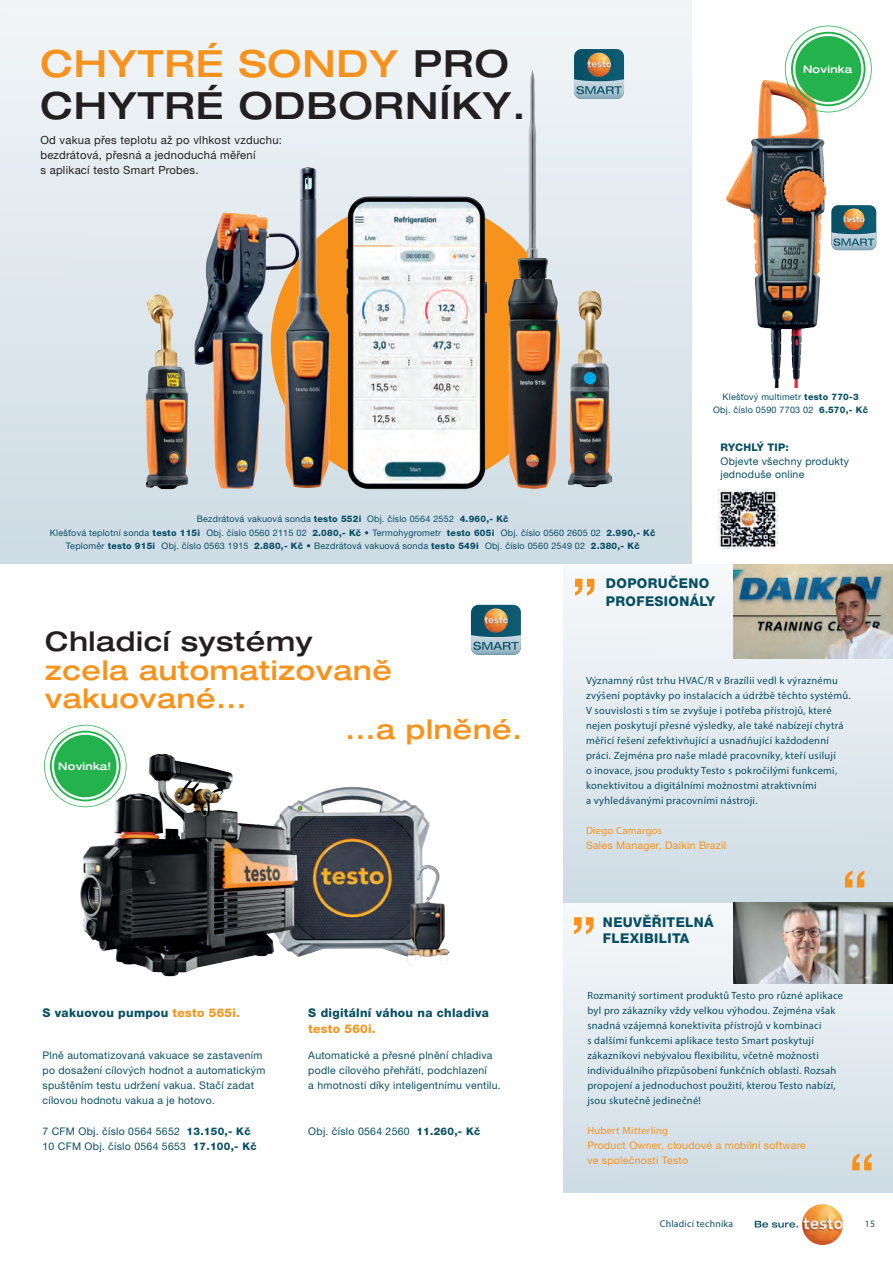
<style>
.page{position:relative;width:893px;height:1263px;background:#fff}
.page>*{position:absolute;margin:0;border:0;box-sizing:border-box;transform-origin:0 0}
.t1{font:500 expanded 37.5px/42px "Helvetica Neue LTW1 G";letter-spacing:.025em;color:#231f20}
.t2{font:500 expanded 27px/28.5px "Helvetica Neue LTW1 G";letter-spacing:.025em;color:#f7931d}
.t3{font:500 expanded 27px "Helvetica Neue LTW1 G";letter-spacing:.025em;color:#231f20}
.t4{font:800 13.5px/17.7px "Helvetica Neue LTW1 G";letter-spacing:.025em;color:#074f64}
.t5{font:800 12px "Helvetica Neue LTW1 G";letter-spacing:.025em;color:#074f64}
.t6{font:800 12px "Helvetica Neue LTW1 G";letter-spacing:.025em;color:#f7931d}
.t7{font:11.25px/15px "Helvetica Neue LTW1 G";letter-spacing:.025em;color:#231f20}
.t8{font:10.5px/15px "Myriad Pro";letter-spacing:.025em;color:#074f64}
.t9{font:10.5px/15px "Helvetica Neue LTW1 G";letter-spacing:.025em;color:#074f64}
.t10{font:10.5px/15px "Helvetica Neue LTW1 G";letter-spacing:.025em;color:#f7931d}
.t11{font:10.5px "Myriad Pro";letter-spacing:.025em;color:#f7931d}
.t12{font:500 expanded 10.5px "Helvetica Neue LTW1 G";letter-spacing:.025em;color:#fff}
.t13{font:800 10.5px "Helvetica Neue LTW1 G";letter-spacing:.025em;color:#074f64}
.t14{font:9.75px "Myriad Pro";letter-spacing:.025em;color:#074f64}
.t15{font:9px/13.5px "Helvetica Neue LTW1 G";letter-spacing:.025em;color:#074f64;text-align:center}
.s1{color:#f7931d}
.s2{font-weight:800}
</style>
<div class="page">
<img style="left:80px;top:724px;width:370px;height:253px">
<div style="left:0;top:0;width:691px;height:564px;background:linear-gradient(to bottom,#f1f5f7,#cedce5)"></div>
<div style="left:271px;top:200px;width:289px;height:288px;background:#f7931d;border-radius:50%"></div>
<img style="left:193px;top:212px;width:112px;height:277px">
<img style="left:283px;top:167px;width:48px;height:321px">
<img style="left:496px;top:45px;width:77px;height:466px">
<img style="left:568px;top:290px;width:44px;height:197px">
<img style="left:146px;top:295px;width:42px;height:194px">
<svg style="left:574px;top:49px;width:50px;height:50px;background:#668588"></svg>
<div style="left:563px;top:564px;width:330px;height:338px;background:linear-gradient(to bottom,#f6f9fa,#cedce5)"></div>
<div style="left:563px;top:902px;width:330px;height:291px;background:linear-gradient(to bottom,#f7f9fa,#cedce5)"></div>
<svg style="left:845px;top:870px;width:19px;height:17px"></svg>
<svg style="left:852px;top:1153px;width:20px;height:17px"></svg>
<svg style="left:575px;top:579px;width:19px;height:17px"></svg>
<svg style="left:574px;top:917px;width:19px;height:17px"></svg>
<img style="left:733px;top:564px;width:160px;height:94px">
<img style="left:733px;top:902px;width:160px;height:81px">
<svg style="left:471px;top:605px;width:50px;height:50px;background:#668589"></svg>
<hr style="left:0;top:564px;width:1px;height:699px;background:#cedce5">
<svg style="left:755px;top:1221px;width:43px;height:6px"></svg>
<img style="left:802px;top:1204px;width:41px;height:41px;border-radius:21px">
<img style="left:727px;top:81px;width:99px;height:306px">
<svg style="left:831px;top:205px;width:45px;height:45px;background:#67868a"></svg>
<img style="left:0;top:0;width:1px;height:564px">
<img style="left:344px;top:194px;width:142px;height:298px">
<img style="left:718px;top:489px;width:59px;height:60px">
<svg style="left:44px;top:725px;width:82px;height:82px"></svg>
<svg style="left:785px;top:26px;width:87px;height:86px"></svg>
<h1 class="t1" style="left:40px;top:42px;width:487px"><span class="s1">CHYTRÉ SONDY</span> PRO<br>CHYTRÉ ODBORNÍKY.</h1>
<p class="t7" style="left:40px;top:132px;width:243px">Od vakua přes teplotu až po vlhkost vzduchu: bezdrátová, přesná a jednoduchá měření<br>s aplikací testo Smart Probes.</p>
<p class="t12" style="left:803px;top:63px;width:51px">Novinka</p>
<p class="t15" style="left:50px;top:512px;width:607px">Bezdrátová vakuová sonda <span class="s2">testo 552i</span> Obj. číslo 0564 2552 <span class="s2">4.960,- Kč<br></span>Klešťová teplotní sonda <span class="s2">testo 115i</span> Obj. číslo 0560 2115 02 <span class="s2">2.080,- Kč •</span> Termohygrometr <span class="s2">testo 605i</span> Obj. číslo 0560 2605 02 <span class="s2">2.990,- Kč<br></span>Teploměr <span class="s2">testo 915i</span> Obj. číslo 0563 1915 <span class="s2">2.880,- Kč •</span> Bezdrátová vakuová sonda <span class="s2">testo 549i</span> Obj. číslo 0560 2549 02 <span class="s2">2.380,- Kč</span></p>
<p class="t15" style="left:713px;top:390px;width:156px">Klešťový multimetr <span class="s2">testo 770-3<br></span>Obj. číslo 0590 7703 02 <span class="s2">6.570,- Kč</span></p>
<p class="t13" style="left:720px;top:441px;width:70px">RYCHLÝ TIP:</p>
<p class="t9" style="left:720px;top:454px;width:130px;line-height:13.5px">Objevte všechny produkty jednoduše online</p>
<h2 class="t3" style="left:45px;top:624px;width:269px">Chladicí systémy</h2>
<h2 class="t2" style="left:45px;top:655px;width:348px">zcela automatizovaně vakuované...</h2>
<h2 class="t2" style="left:345px;top:715px;width:178px">...a plněné.</h2>
<p class="t12" style="left:58px;top:759px;width:54px">Novinka!</p>
<p class="t5" style="left:43px;top:1006px;width:199px">S vakuovou pumpou <span class="s1">testo 565i.</span></p>
<p class="t5" style="left:308px;top:1005px;width:182px">S digitální váhou na chladiva</p>
<p class="t6" style="left:308px;top:1022px;width:69px">testo 560i.</p>
<p class="t9" style="left:43px;top:1048px;width:224px">Plně automatizovaná vakuace se zastavením po dosažení cílových hodnot a automatickým spuštěním testu udržení vakua. Stačí zadat cílovou hodnotu vakua a je hotovo.</p>
<p class="t9" style="left:308px;top:1048px;width:194px">Automatické a přesné plnění chladiva podle cílového přehřátí, podchlazení<br>a hmotnosti díky inteligentnímu ventilu.</p>
<p class="t9" style="left:43px;top:1124px;width:216px">7 CFM Obj. číslo 0564 5652 <span class="s2">13.150,- Kč<br></span>10 CFM Obj. číslo 0564 5653 <span class="s2">17.100,- Kč</span></p>
<p class="t9" style="left:308px;top:1124px;width:174px">Obj. číslo 0564 2560 <span class="s2">11.260,- Kč</span></p>
<p class="t4" style="left:606px;top:575px;width:111px">DOPORUČENO<br>PROFESIONÁLY</p>
<p class="t8" style="left:586px;top:673px;width:266px">Významný růst trhu HVAC/R v Brazílii vedl k výraznému zvýšení poptávky po instalacích a údržbě těchto systémů.<br>V souvislosti s tím se zvyšuje i potřeba přístrojů, které nejen poskytují přesné výsledky, ale také nabízejí chytrá měřicí řešení zefektivňující a usnadňující každodenní práci. Zejména pro naše mladé pracovníky, kteří usilují<br>o inovace, jsou produkty Testo s pokročilými funkcemi, konektivitou a digitálními možnostmi atraktivními<br>a vyhledávanými pracovními nástroji.</p>
<p class="t11" style="left:586px;top:824px;width:78px">Diego Camargos</p>
<p class="t10" style="left:586px;top:838px;width:142px">Sales Manager, Daikin Brazil</p>
<p class="t4" style="left:603px;top:914px;width:112px;line-height:16.5px">NEUVĚŘITELNÁ<br>FLEXIBILITA</p>
<p class="t8" style="left:587px;top:988px;width:257px">Rozmanitý sortiment produktů Testo pro různé aplikace byl pro zákazníky vždy velkou výhodou. Zejména však snadná vzájemná konektivita přístrojů v kombinaci<br>s dalšími funkcemi aplikace testo Smart poskytují zákazníkovi nebývalou flexibilitu, včetně možnosti individuálního přizpůsobení funkčních oblastí. Rozsah propojení a jednoduchost použití, kterou Testo nabízí, jsou skutečně jedinečné!</p>
<p class="t11" style="left:587px;top:1124px;width:82px">Hubert Mitterling</p>
<p class="t10" style="left:587px;top:1138px;width:220px">Product Owner, cloudové a mobilní software ve společnosti Testo</p>
<p class="t14" style="left:660px;top:1218px;width:75px">Chladicí technika</p>
<p class="t14" style="left:865px;top:1218px;width:12px">15</p>
</div>
